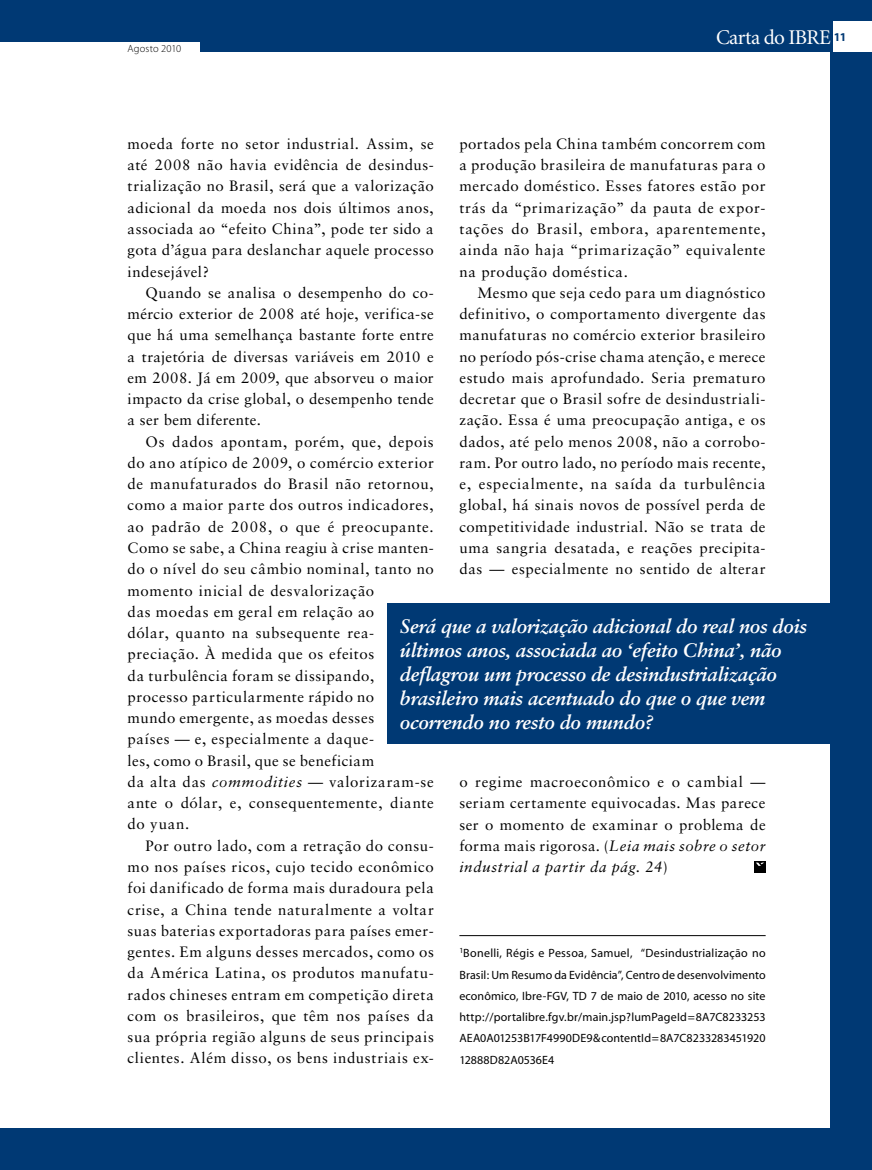
<style>
.page{position:relative;width:872px;height:1170px;background:#fff}
.page>*{position:absolute;margin:0;border:0;box-sizing:border-box;transform-origin:0 0}
.t1{font:21px "Adobe Corp ID Minion Rg";letter-spacing:-.03em;color:#fff}
.t2{font:italic 700 19.5px/24px "Sabon";letter-spacing:-.015em;color:#fff}
.t3{font:15px/21.3px "Sabon";letter-spacing:.04em;color:#000;text-align:justify}
.t4{font:12px/21.3px "Adobe Corp ID Myriad Rg";color:#000;text-align:justify}
.t5{font:10.5px "Adobe Corp ID Myriad Lt";letter-spacing:.01em;color:#000}
.s1{font-style:italic}
</style>
<div class="page">
<div style="left:0;top:0;width:872px;height:1169px;background:#003974"></div>
<div style="left:0;top:52px;width:829px;height:1075px;background:#fff"></div>
<div style="left:0;top:42px;width:200px;height:16px;background:#fff"></div>
<div style="left:833px;top:21px;width:39px;height:31px;background:#fff"></div>
<hr style="left:459px;top:935px;width:306px;height:1px;background:#000">
<div style="left:754px;top:860px;width:11px;height:12px;background:#000"></div>
<svg style="left:756px;top:862px;width:8px;height:3px"></svg>
<div style="left:387px;top:603px;width:442px;height:140px;background:#003974"></div>
<p class="t5" style="left:128px;top:43px;width:55px">Agosto 2010</p>
<h1 class="t1" style="left:716px;top:27px;width:132px">Carta do IBRE <sup>11</sup></h1>
<p class="t3" style="left:128px;top:133px;width:308px">moeda forte no setor industrial. Assim, se até 2008 não havia evidência de desindus&shy;trialização no Brasil, será que a valorização adicional da moeda nos dois últimos anos, associada ao “efeito China”, pode ter sido a gota d’água para deslanchar aquele processo indesejável?</p>
<p class="t3" style="left:128px;top:282px;width:308px;text-indent:18px">Quando se analisa o desempenho do co&shy;mércio exterior de 2008 até hoje, verifica-se que há uma semelhança bastante forte entre a trajetória de diversas variáveis em 2010 e em 2008. Já em 2009, que absorveu o maior impacto da crise global, o desempenho tende a ser bem diferente.</p>
<p class="t3" style="left:128px;top:430px;width:308px;text-align:left;text-indent:18px">Os dados apontam, porém, que, depois do ano atípico de 2009, o comércio exterior de manufaturados do Brasil não retornou, como a maior parte dos outros indicadores, ao padrão de 2008, o que é preocupante.<br>Como se sabe, a China reagiu à crise manten&shy;do o nível do seu câmbio nominal, tanto no momento inicial de desvalorização<br>das moedas em geral em relação ao<br>dólar, quanto na subsequente rea&shy;preciação. À medida que os efeitos<br>da turbulência foram se dissipando, processo particularmente rápido no<br>mundo emergente, as moedas desses<br>países — e, especialmente a daque-<br>les, como o Brasil, que se beneficiam<br>da alta das <span class="s1">commodities</span> — valorizaram-se ante o dólar, e, consequentemente, diante do yuan.</p>
<p class="t3" style="left:128px;top:834px;width:308px;text-indent:18px">Por outro lado, com a retração do consu&shy;mo nos países ricos, cujo tecido econômico foi danificado de forma mais duradoura pela crise, a China tende naturalmente a voltar suas baterias exportadoras para países emer&shy;gentes. Em alguns desses mercados, como os da América Latina, os produtos manufatu&shy;rados chineses entram em competição direta com os brasileiros, que têm nos países da sua própria região alguns de seus principais clientes. Além disso, os bens industriais ex-</p>
<p class="t3" style="left:459px;top:133px;width:308px">portados pela China também concorrem com a produção brasileira de manufaturas para o mercado doméstico. Esses fatores estão por trás da “primarização” da pauta de expor&shy;tações do Brasil, embora, aparentemente, ainda não haja “primarização” equivalente na produção doméstica.</p>
<p class="t3" style="left:459px;top:282px;width:308px;text-indent:18px">Mesmo que seja cedo para um diagnóstico definitivo, o comportamento divergente das manufaturas no comércio exterior brasileiro no período pós-crise chama atenção, e merece estudo mais aprofundado. Seria prematuro decretar que o Brasil sofre de desindustriali&shy;zação. Essa é uma preocupação antiga, e os dados, até pelo menos 2008, não a corrobo&shy;ram. Por outro lado, no período mais recente, e, especialmente, na saída da turbulência global, há sinais novos de possível perda de competitividade industrial. Não se trata de uma sangria desatada, e reações precipita&shy;das — especialmente no sentido de alterar</p>
<h2 class="t2" style="left:400px;top:613px;width:409px">Será que a valorização adicional do real nos dois últimos anos, associada ao ‘efeito China’, não deflagrou um processo de desindustrialização brasileiro mais acentuado do que o que vem ocorrendo no resto do mundo?</h2>
<p class="t3" style="left:459px;top:770px;width:308px">o regime macroeconômico e o cambial — seriam certamente equivocadas. Mas parece ser o momento de examinar o problema de forma mais rigorosa. (<span class="s1">Leia mais sobre o setor industrial a partir da pág. 24</span>)</p>
<p class="t4" style="left:459px;top:943px;width:308px"><sup>1</sup>Bonelli, Régis e Pessoa, Samuel, “Desindustrialização no Brasil: Um Resumo da Evidência”, Centro de desenvolvimento econômico, Ibre-FGV, TD 7 de maio de 2010, acesso no site http://portalibre.fgv.br/main.jsp?lumPageId=8A7C8233253<br>AEA0A01253B17F4990DE9&amp;contentId=8A7C8233283451920<br>12888D82A0536E4</p>
</div>
